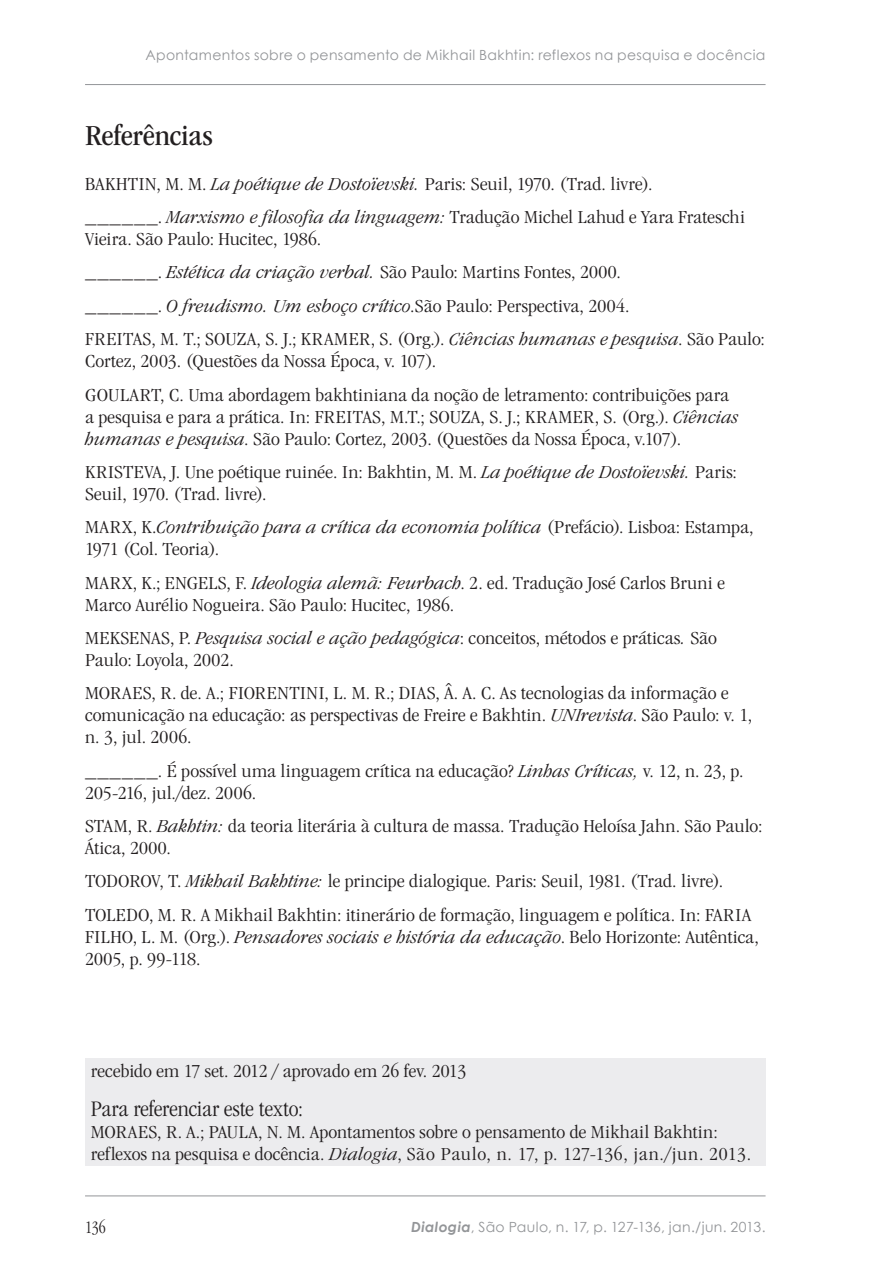
<style>
.page{position:relative;width:879px;height:1276px;background:#fff}
.page>*{position:absolute;margin:0;border:0;box-sizing:border-box;transform-origin:0 0}
.Di_Subtitulo{font:condensed 30px "ITC Garamond Std";letter-spacing:-.01em;color:#231f20;scale:1.1 1}
.Di_Tabela_-_titulo{font:300 condensed 23px "ITC Garamond Std";color:#231f20;scale:1.1 1}
.Di_Referencias{font:300 condensed 19px/22px "ITC Garamond Std";letter-spacing:.005em;color:#231f20;scale:1.2 1}
.t1{font:300 condensed 18px "ITC Garamond Std";color:#231f20}
.t2{font:14px "Century Gothic";letter-spacing:.025em;color:#939598}
.s1{font-style:italic}
.s2{font-weight:700;font-style:italic}
</style>
<div class="page">
<hr style="left:85px;top:1195px;width:680px;height:1px;background:#939598">
<hr style="left:85px;top:84px;width:680px;height:1px;background:#939598">
<div style="left:85px;top:1057px;width:680px;height:108px;background:#ececee"></div>
<p class="t2" style="left:145px;top:47px;width:621px">Apontamentos sobre o pensamento de Mikhail Bakhtin: reflexos na pesquisa e docência</p>
<p class="Di_Subtitulo" style="left:85px;top:119px;width:118px">Referências</p>
<p class="Di_Referencias" style="left:85px;top:173px;width:474px">BAKHTIN, M. M. <span class="s1">La poétique de Dostoïevski.</span> Paris: Seuil, 1970. (Trad. livre).</p>
<p class="Di_Referencias" style="left:85px;top:206px;width:551px">______. <span class="s1">Marxismo e filosofia da linguagem:</span> Tradução Michel Lahud e Yara Frateschi<br>Vieira. São Paulo: Hucitec, 1986.</p>
<p class="Di_Referencias" style="left:85px;top:262px;width:448px">______. <span class="s1">Estética da criação verbal.</span> São Paulo: Martins Fontes, 2000.</p>
<p class="Di_Referencias" style="left:85px;top:295px;width:455px">______. <span class="s1">O freudismo. Um esboço crítico</span>.São Paulo: Perspectiva, 2004.</p>
<p class="Di_Referencias" style="left:85px;top:328px;width:568px">FREITAS, M. T.; SOUZA, S. J.; KRAMER, S. (Org.). <span class="s1">Ciências humanas epesquisa</span>. São Paulo:<br>Cortez, 2003. (Questões da Nossa Época, v. 107).</p>
<p class="Di_Referencias" style="left:85px;top:384px;width:546px">GOULART, C. Uma abordagem bakhtiniana da noção de letramento: contribuições para a pesquisa e para a prática. In: FREITAS, M.T.; SOUZA, S. J.; KRAMER, S. (Org.). <span class="s1">Ciências humanas e pesquisa</span>. São Paulo: Cortez, 2003. (Questões da Nossa Época, v.107).</p>
<p class="Di_Referencias" style="left:85px;top:461px;width:545px">KRISTEVA, J. Une poétique ruinée. In: Bakhtin, M. M. <span class="s1">La poétique de Dostoïevski.</span> Paris:<br>Seuil, 1970. (Trad. livre).</p>
<p class="Di_Referencias" style="left:85px;top:516px;width:558px">MARX, K.<span class="s1">Contribuição para a crítica da economia política</span> (Prefácio). Lisboa: Estampa,<br>1971 (Col. Teoria).</p>
<p class="Di_Referencias" style="left:85px;top:572px;width:535px">MARX, K.; ENGELS, F. <span class="s1">Ideologia alemã: Feurbach</span>. 2. ed. Tradução José Carlos Bruni e<br>Marco Aurélio Nogueira. São Paulo: Hucitec, 1986.</p>
<p class="Di_Referencias" style="left:85px;top:627px;width:528px">MEKSENAS, P. <span class="s1">Pesquisa social e ação pedagógica</span>: conceitos, métodos e práticas<span class="s1">.</span> São<br>Paulo: Loyola, 2002.</p>
<p class="Di_Referencias" style="left:85px;top:682px;width:557px">MORAES, R. de. A.; FIORENTINI, L. M. R.; DIAS, Â. A. C. As tecnologias da informação e comunicação na educação: as perspectivas de Freire e Bakhtin. <span class="s1">UNIrevista</span>. São Paulo: v. 1, n. 3, jul. 2006.</p>
<p class="Di_Referencias" style="left:85px;top:760px;width:550px">______. É possível uma linguagem crítica na educação? <span class="s1">Linhas Críticas,</span> v. 12, n. 23, p.<br>205-216, jul./dez. 2006.</p>
<p class="Di_Referencias" style="left:85px;top:815px;width:566px">STAM, R. <span class="s1">Bakhtin:</span> da teoria literária à cultura de massa. Tradução Heloísa Jahn. São Paulo:<br>Ática, 2000.</p>
<p class="Di_Referencias" style="left:85px;top:870px;width:533px">TODOROV, T. <span class="s1">Mikhail Bakhtine:</span> le principe dialogique. Paris: Seuil, 1981. (Trad. livre).</p>
<p class="Di_Referencias" style="left:85px;top:904px;width:563px">TOLEDO, M. R. A Mikhail Bakhtin: itinerário de formação, linguagem e política. In: FARIA<br>FILHO, L. M. (Org.). <span class="s1">Pensadores sociais e história da educação</span>. Belo Horizonte: Autêntica,<br>2005, p. 99-118.</p>
<p class="Di_Referencias" style="left:91px;top:1060px;width:314px">recebido em 17 set. 2012 / aprovado em 26 fev. 2013</p>
<p class="Di_Tabela_-_titulo" style="left:91px;top:1095px;width:194px">Para referenciar este texto:</p>
<p class="Di_Referencias" style="left:91px;top:1120px;width:552px">MORAES, R. A.; PAULA, N. M. Apontamentos sobre o pensamento de Mikhail Bakhtin: reflexos na pesquisa e docência. <span class="s1">Dialogia</span>, São Paulo, n. 17, p. 127-136, jan./jun. 2013.</p>
<p class="t1" style="left:85px;top:1217px;width:22px">136</p>
<p class="t2" style="left:411px;top:1218px;width:356px"><span class="s2">Dialogia</span>, São Paulo, n. 17, p. 127-136, jan./jun. 2013.</p>
</div>
